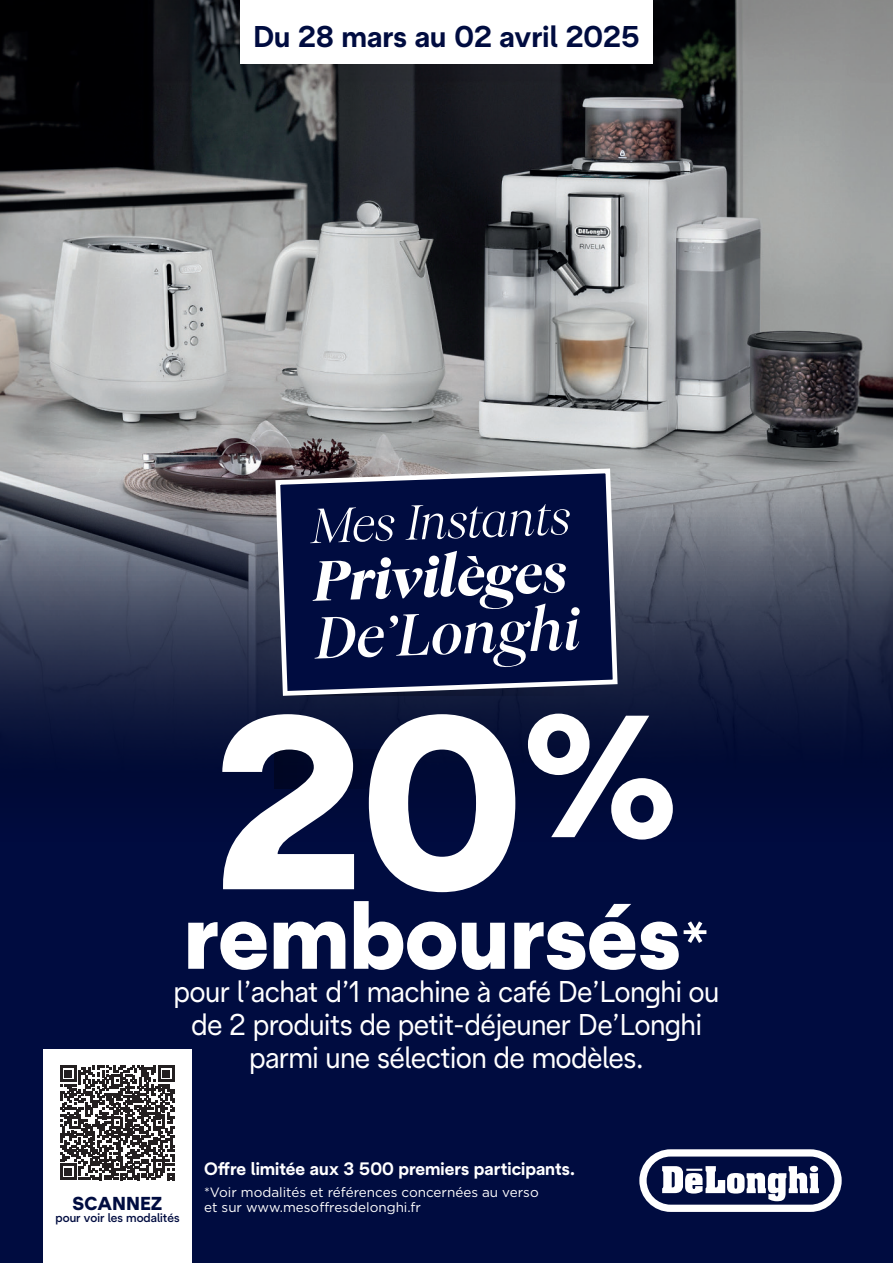
<style>
.page{position:relative;width:893px;height:1263px;background:#000c40}
.page>*{position:absolute;margin:0;border:0;box-sizing:border-box;transform-origin:0 0}
.t1{font:900 245.85px "De Longhi Sans";color:#fff}
.t2{font:900 94.05px "De Longhi Sans";color:#fff}
.t3{font:italic 500 63px "De Longhi Serif";color:#fff}
.t4{font:italic 900 60.45px "De Longhi Serif";color:#fff}
.t5{font:italic 300 52.5px "De Longhi Serif";color:#fff}
.t6{font:30px/33px "De Longhi Sans";color:#fff;text-align:center;scale:.94 1}
.t7{font:700 30px "De Longhi Sans";color:#000c40}
.t8{font:900 18.75px "De Longhi Sans";color:#000c40}
.t9{font:700 18px "De Longhi Sans";color:#fff}
.t10{font:13.5px/15px "Gotham";color:#fff}
.t11{font:500 12.3px "De Longhi Sans";color:#000c40}
.s1{font-weight:400;font-size:66.45px}
</style>
<div class="page">
<img style="left:0;top:0;width:893px;height:1050px">
<svg style="left:639px;top:1149px;width:203px;height:63px"></svg>
<div style="left:240px;top:0;width:413px;height:64px;background:#fff"></div>
<div style="left:275px;top:750px;width:145px;height:39px;background:#00082d"></div>
<svg style="left:273px;top:466px;width:347px;height:232px"></svg>
<div style="left:43px;top:1050px;width:149px;height:213px;background:#fff"></div>
<svg style="left:60px;top:1065px;width:115px;height:115px"></svg>
<p class="t7" style="left:253px;top:18px;width:388px">Du 28 mars au 02 avril 2025</p>
<h3 class="t5" style="left:310px;top:496px;width:260px;rotate:-2deg">Mes Instants</h3>
<h3 class="t4" style="left:312px;top:546px;width:255px;rotate:-2deg">Privilèges</h3>
<h3 class="t3" style="left:314px;top:601px;width:266px;rotate:-2deg">De’Longhi</h3>
<h1 class="t1" style="left:215px;top:651px;width:465px">20<sup>%</sup></h1>
<h2 class="t2" style="left:184px;top:878px;width:527px">remboursés<span class="s1">*</span></h2>
<p class="t6" style="left:174px;top:974px;width:582px">pour l’achat d’1 machine à café De’Longhi ou de 2 produits de petit-déjeuner De’Longhi parmi une sélection de modèles.</p>
<p class="t8" style="left:73px;top:1192px;width:91px">SCANNEZ</p>
<p class="t11" style="left:56px;top:1210px;width:125px">pour voir les modalités</p>
<p class="t9" style="left:204px;top:1157px;width:373px">Offre limitée aux 3 500 premiers participants.</p>
<p class="t10" style="left:204px;top:1184px;width:336px">*Voir modalités et références concernées au verso et sur www.mesoffresdelonghi.fr</p>
</div>
